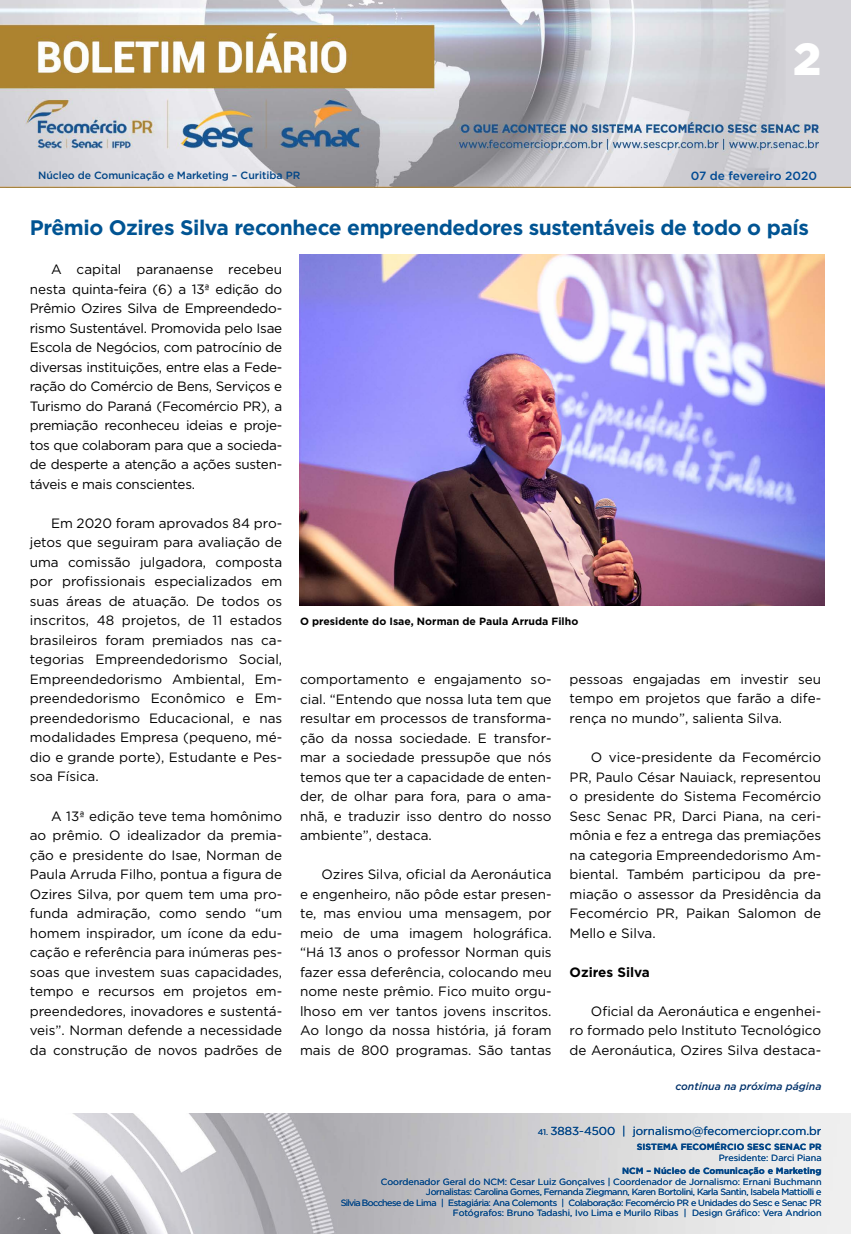
<style>
.page{position:relative;width:851px;height:1234px;background:#fff}
.page>*{position:absolute;margin:0;border:0;box-sizing:border-box;transform-origin:0 0}
.t1{font:900 45px "Gotham";color:#fff}
.t2{font:700 21px "Gotham";letter-spacing:-.02em;color:#005493}
.t3{font:13.5px/19.5px "Gotham";color:#000;text-align:justify}
.t4{font:700 13.5px "Gotham";color:#000}
.t5{font:500 11.85px "Gotham";letter-spacing:-.01em;color:#004a93}
.t6{font:11.55px "Gotham";color:#004587}
.t7{font:700 10.5px "Gotham";color:#000}
.t8{font:500 10.5px "Gotham";letter-spacing:-.01em;color:#004587}
.t9{font:italic 500 10.5px "Gotham";color:#01316a}
.t10{font:9px/10.5px "Gotham";letter-spacing:-.04em;color:#004587;text-align:right}
.t11{font:700 9px "Gotham";color:#004587}
.t12{font:9px "Gotham";color:#004587}
.s1{font-size:8.25px}
</style>
<div class="page">
<img style="left:0;top:0;width:850px;height:188px">
<img style="left:0;top:1113px;width:850px;height:120px">
<img style="left:299px;top:255px;width:525px;height:350px">
<p class="t8" style="left:38px;top:168px;width:264px">Núcleo de Comunicação e Marketing – Curitiba PR</p>
<h1 class="t1" style="left:793px;top:28px;width:30px">2</h1>
<p class="t5" style="left:690px;top:167px;width:128px">07 de fevereiro 2020</p>
<h2 class="t2" style="left:30px;top:214px;width:780px">Prêmio Ozires Silva reconhece empreendedores sustentáveis de todo o país</h2>
<p class="t3" style="left:30px;top:259px;width:254px;text-indent:21px">A capital paranaense recebeu nesta quinta-feira (6) a 13ª edição do Prêmio Ozires Silva de Empreendedo&shy;rismo Sustentável. Promovida pelo Isae Escola de Negócios, com patrocínio de diversas instituições, entre elas a Fede&shy;ração do Comércio de Bens, Serviços e Turismo do Paraná (Fecomércio PR), a premiação reconheceu ideias e proje&shy;tos que colaboram para que a socieda&shy;de desperte a atenção a ações susten&shy;táveis e mais conscientes.</p>
<p class="t3" style="left:30px;top:513px;width:254px;text-indent:21px">Em 2020 foram aprovados 84 pro&shy;jetos que seguiram para avaliação de uma comissão julgadora, composta por profissionais especializados em suas áreas de atuação. De todos os inscritos, 48 projetos, de 11 estados brasileiros foram premiados nas ca&shy;tegorias Empreendedorismo Social, Empreendedorismo Ambiental, Em&shy;preendedorismo Econômico e Em&shy;preendedorismo Educacional, e nas modalidades Empresa (pequeno, mé&shy;dio e grande porte), Estudante e Pes&shy;soa Física.</p>
<p class="t3" style="left:30px;top:805px;width:254px;text-indent:21px">A 13ª edição teve tema homônimo ao prêmio. O idealizador da premia&shy;ção e presidente do Isae, Norman de Paula Arruda Filho, pontua a figura de Ozires Silva, por quem tem uma pro&shy;funda admiração, como sendo “um homem inspirador, um ícone da edu&shy;cação e referência para inúmeras pes&shy;soas que investem suas capacidades, tempo e recursos em projetos em&shy;preendedores, inovadores e sustentá&shy;veis”. Norman defende a necessidade da construção de novos padrões de</p>
<p class="t7" style="left:300px;top:614px;width:280px">O presidente do Isae, Norman de Paula Arruda Filho</p>
<p class="t3" style="left:300px;top:669px;width:253px">comportamento e engajamento so&shy;cial. “Entendo que nossa luta tem que resultar em processos de transforma&shy;ção da nossa sociedade. E transfor&shy;mar a sociedade pressupõe que nós temos que ter a capacidade de enten&shy;der, de olhar para fora, para o ama&shy;nhã, e traduzir isso dentro do nosso ambiente”, destaca.</p>
<p class="t3" style="left:300px;top:864px;width:253px;text-indent:21px">Ozires Silva, oficial da Aeronáutica e engenheiro, não pôde estar presen&shy;te, mas enviou uma mensagem, por meio de uma imagem holográfica. “Há 13 anos o professor Norman quis fazer essa deferência, colocando meu nome neste prêmio. Fico muito orgu&shy;lhoso em ver tantos jovens inscritos.<br>Ao longo da nossa história, já foram mais de 800 programas. São tantas</p>
<p class="t3" style="left:569px;top:669px;width:253px">pessoas engajadas em investir seu tempo em projetos que farão a dife&shy;rença no mundo”, salienta Silva.</p>
<p class="t3" style="left:569px;top:747px;width:253px;text-indent:21px">O vice-presidente da Fecomércio PR, Paulo César Nauiack, representou o presidente do Sistema Fecomércio Sesc Senac PR, Darci Piana, na ceri&shy;mônia e fez a entrega das premiações na categoria Empreendedorismo Am&shy;biental. Também participou da pre&shy;miação o assessor da Presidência da Fecomércio PR, Paikan Salomon de Mello e Silva.</p>
<p class="t4" style="left:569px;top:962px;width:82px">Ozires Silva</p>
<p class="t3" style="left:569px;top:1000px;width:253px;text-indent:21px">Oficial da Aeronáutica e engenhei&shy;ro formado pelo Instituto Tecnológico de Aeronáutica, Ozires Silva destaca-</p>
<p class="t9" style="left:675px;top:1079px;width:148px">continua na próxima página</p>
<p class="t6" style="left:537px;top:1123px;width:285px"><span class="s1">41.</span> 3883-4500 | jornalismo@fecomerciopr.com.br</p>
<p class="t11" style="left:636px;top:1140px;width:186px">SISTEMA FECOMÉRCIO SESC SENAC PR</p>
<p class="t12" style="left:718px;top:1151px;width:104px">Presidente: Darci Piana</p>
<p class="t11" style="left:622px;top:1164px;width:201px">NCM – Núcleo de Comunicação e Marketing</p>
<p class="t10" style="left:341px;top:1175px;width:482px">Coordenador Geral do NCM: Cesar Luiz Gonçalves | Coordenador de Jornalismo: Ernani Buchmann Jornalistas: Carolina Gomes, Fernanda Ziegmann, Karen Bortolini, Karla Santin, Isabela Mattiolli e<br>Silvia Bocchese de Lima | Estagiária: Ana Colemonts | Colaboração: Fecomércio PR e Unidades do Sesc e Senac PR Fotógrafos: Bruno Tadashi, Ivo Lima e Murilo Ribas | Design Gráfico: Vera Andrion</p>
</div>
